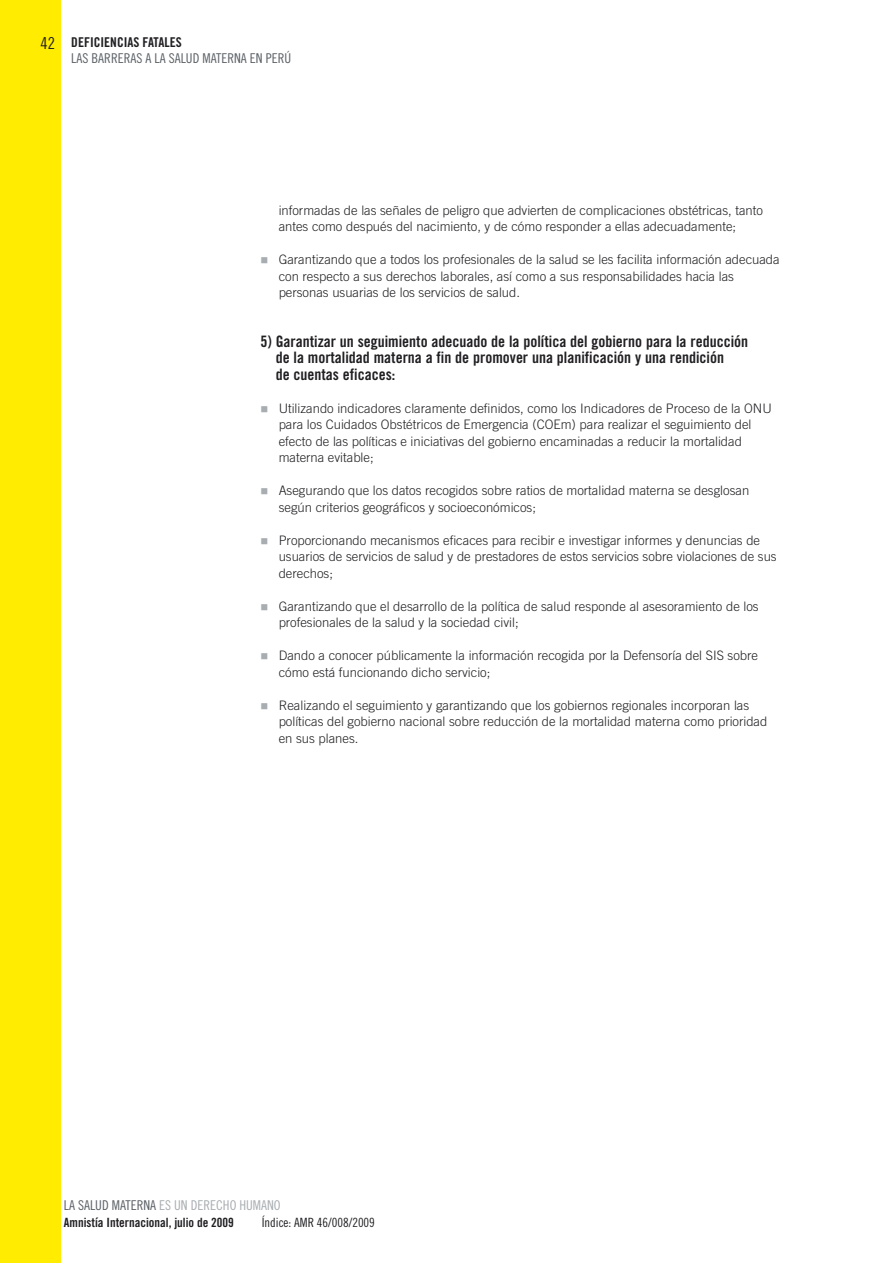
<style>
.page{position:relative;width:893px;height:1263px;background:#fff}
.page>*{position:absolute;margin:0;border:0;box-sizing:border-box;transform-origin:0 0}
.t1{font:16.5px "Amnesty Trade Gothic Cn 18";color:#201e21}
.t2{font:15.75px/16.5px "Amnesty Trade Gothic Bd Cn 20";color:#201e21}
.t3{font:13.5px "Amnesty Trade Gothic Cn 18";color:#5a6065}
.t4{font:13.5px "Amnesty Trade Gothic Cn 18";color:#a8adb1}
.t5{font:13.5px "Amnesty Trade Gothic Bd Cn 20";color:#201e21}
.t6{font:300 13.05px/16.5px "Amnesty Trade Gothic";color:#201e21}
.t7{font:12.75px "Amnesty Trade Gothic Bd Cn 20";color:#201e21}
.t8{font:12.75px "Amnesty Trade Gothic Cn 18";color:#201e21}
.s1{color:#5a6065}
</style>
<div class="page">
<div style="left:0;top:0;width:61px;height:1263px;background:#ffec00"></div>
<p class="t1" style="left:41px;top:33px;width:16px">42</p>
<p class="t5" style="left:71px;top:34px;width:112px">DEFICIENCIAS FATALES</p>
<p class="t3" style="left:71px;top:50px;width:221px">LAS BARRERAS A LA SALUD MATERNA EN PERÚ</p>
<p class="t6" style="left:279px;top:201px;width:486px">informadas de las señales de peligro que advierten de complicaciones obstétricas, tanto antes como después del nacimiento, y de cómo responder a ellas adecuadamente;</p>
<p class="t6" style="left:279px;top:251px;width:503px">Garantizando que a todos los profesionales de la salud se les facilita información adecuada con respecto a sus derechos laborales, así como a sus responsabilidades hacia las personas usuarias de los servicios de salud.</p>
<p class="t2" style="left:276px;top:333px;width:474px;text-indent:-15px">5) Garantizar un seguimiento adecuado de la política del gobierno para la reducción de la mortalidad materna a fin de promover una planificación y una rendición<br>de cuentas eficaces:</p>
<p class="t6" style="left:279px;top:399px;width:495px">Utilizando indicadores claramente definidos, como los Indicadores de Proceso de la ONU para los Cuidados Obstétricos de Emergencia (COEm) para realizar el seguimiento del efecto de las políticas e iniciativas del gobierno encaminadas a reducir la mortalidad materna evitable;</p>
<p class="t6" style="left:279px;top:482px;width:472px">Asegurando que los datos recogidos sobre ratios de mortalidad materna se desglosan según criterios geográficos y socioeconómicos;</p>
<p class="t6" style="left:279px;top:531px;width:500px">Proporcionando mecanismos eficaces para recibir e investigar informes y denuncias de usuarios de servicios de salud y de prestadores de estos servicios sobre violaciones de sus derechos;</p>
<p class="t6" style="left:279px;top:597px;width:481px">Garantizando que el desarrollo de la política de salud responde al asesoramiento de los profesionales de la salud y la sociedad civil;</p>
<p class="t6" style="left:279px;top:647px;width:481px">Dando a conocer públicamente la información recogida por la Defensoría del SIS sobre cómo está funcionando dicho servicio;</p>
<p class="t6" style="left:279px;top:696px;width:490px">Realizando el seguimiento y garantizando que los gobiernos regionales incorporan las políticas del gobierno nacional sobre reducción de la mortalidad materna como prioridad en sus planes.</p>
<p class="t4" style="left:64px;top:1197px;width:218px"><span class="s1">LA SALUD MATERNA</span> ES UN DERECHO HUMANO</p>
<p class="t7" style="left:64px;top:1215px;width:171px">Amnistía Internacional, julio de 2009</p>
<p class="t8" style="left:262px;top:1215px;width:115px">Índice: AMR 46/008/2009</p>
</div>
